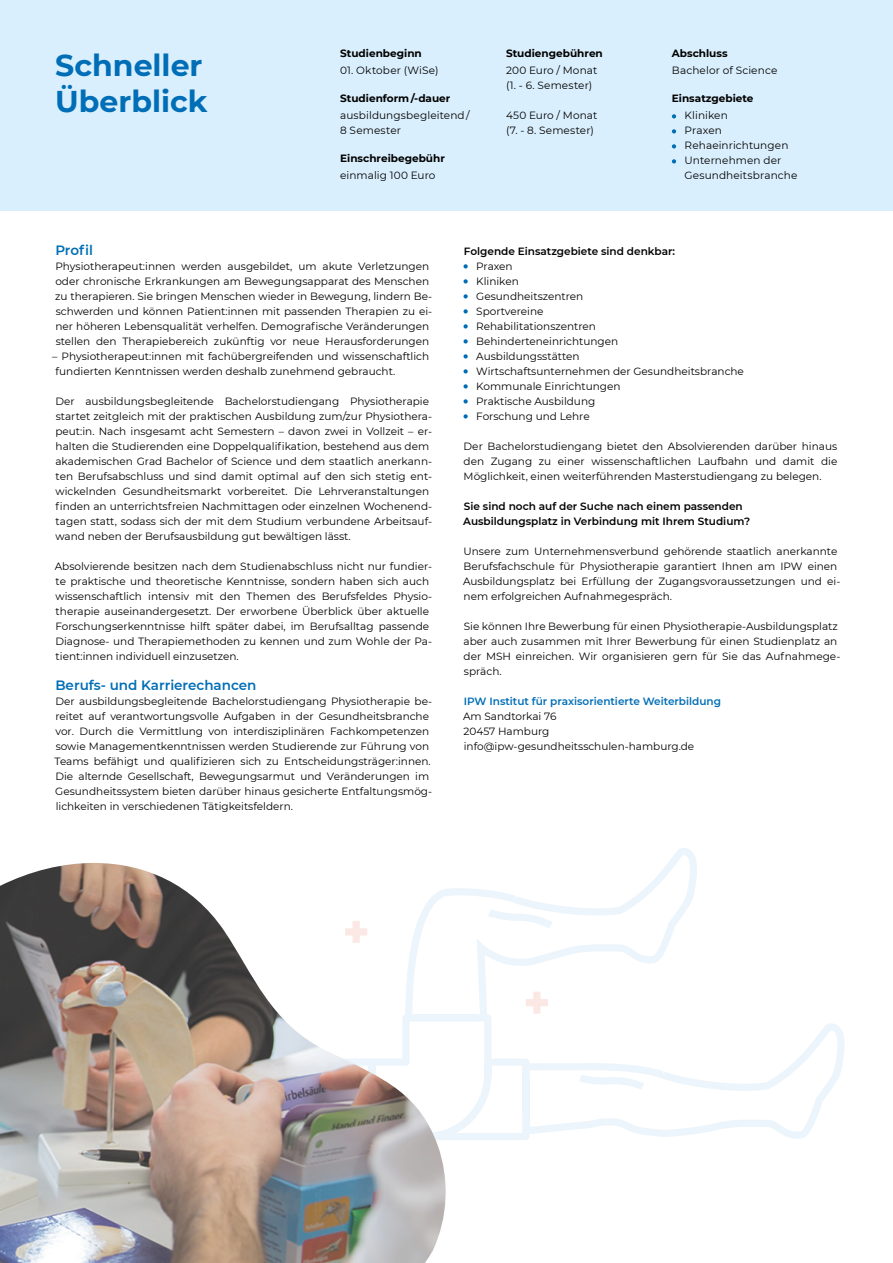
<style>
.page{position:relative;width:893px;height:1263px;background:#fff}
.page>*{position:absolute;margin:0;border:0;box-sizing:border-box;transform-origin:0 0}
.t1{font:700 30px/36px "Montserrat";color:#006eb6}
.t2{font:600 13.5px "Montserrat";color:#006eb6}
.t3{font:10.5px/15px "Montserrat";color:#000}
.t4{font:600 10.5px/15px "Montserrat";color:#000}
.t5{font:700 10.5px "Montserrat";color:#000}
.t6{font:600 10.5px "Montserrat";color:#006eb6}
</style>
<div class="page">
<svg style="left:450px;top:1023px;width:395px;height:117px"></svg>
<svg style="left:450px;top:848px;width:253px;height:177px"></svg>
<svg style="left:482px;top:905px;width:76px;height:27px"></svg>
<svg style="left:573px;top:1071px;width:77px;height:23px"></svg>
<div style="left:0;top:0;width:893px;height:210px;background:#daeffd"></div>
<img style="left:0;top:863px;width:450px;height:400px">
<svg style="left:463px;top:264px;width:5px;height:5px"></svg>
<svg style="left:463px;top:279px;width:5px;height:5px"></svg>
<svg style="left:463px;top:294px;width:5px;height:5px"></svg>
<svg style="left:463px;top:309px;width:5px;height:5px"></svg>
<svg style="left:463px;top:324px;width:5px;height:5px"></svg>
<svg style="left:463px;top:339px;width:5px;height:5px"></svg>
<svg style="left:463px;top:354px;width:5px;height:5px"></svg>
<svg style="left:463px;top:369px;width:5px;height:5px"></svg>
<svg style="left:463px;top:384px;width:5px;height:5px"></svg>
<svg style="left:463px;top:399px;width:5px;height:5px"></svg>
<svg style="left:463px;top:414px;width:5px;height:5px"></svg>
<svg style="left:672px;top:114px;width:4px;height:5px"></svg>
<svg style="left:672px;top:129px;width:4px;height:5px"></svg>
<svg style="left:672px;top:144px;width:4px;height:5px"></svg>
<svg style="left:672px;top:159px;width:4px;height:5px"></svg>
<h1 class="t1" style="left:55px;top:46px;width:154px">Schneller<br>Überblick</h1>
<p class="t5" style="left:340px;top:46px;width:83px">Studienbeginn</p>
<p class="t3" style="left:340px;top:63px;width:100px">01. Oktober (WiSe)</p>
<p class="t5" style="left:340px;top:91px;width:112px">Studienform /-dauer</p>
<p class="t3" style="left:340px;top:108px;width:131px">ausbildungsbegleitend /<br>8 Semester</p>
<p class="t5" style="left:340px;top:151px;width:106px">Einschreibegebühr</p>
<p class="t3" style="left:340px;top:168px;width:97px">einmalig 100 Euro</p>
<p class="t5" style="left:506px;top:46px;width:98px">Studiengebühren</p>
<p class="t3" style="left:506px;top:63px;width:93px">200 Euro / Monat (1. - 6. Semester)</p>
<p class="t3" style="left:506px;top:108px;width:93px">450 Euro / Monat (7. - 8. Semester)</p>
<p class="t5" style="left:672px;top:46px;width:57px">Abschluss</p>
<p class="t3" style="left:672px;top:63px;width:107px">Bachelor of Science</p>
<p class="t5" style="left:672px;top:91px;width:83px">Einsatzgebiete</p>
<p class="t3" style="left:685px;top:108px;width:114px">Kliniken<br>Praxen<br>Rehaeinrichtungen<br>Unternehmen der<br>Gesundheitsbranche</p>
<p class="t2" style="left:55px;top:241px;width:39px">Profil</p>
<p class="t3" style="left:55px;top:258px;width:378px">Physiotherapeut:innen werden ausgebildet, um akute Verletzungen oder chronische Erkrankungen am Bewegungsapparat des Menschen zu therapieren. Sie bringen Menschen wieder in Bewegung, lindern Be&shy;schwerden und können Patient:innen mit passenden Therapien zu ei&shy;ner höheren Lebensqualität verhelfen. Demografische Veränderungen stellen den Therapiebereich zukünftig vor neue Herausforderungen</p>
<p class="t3" style="left:56px;top:348px;width:375px;text-indent:-3px">– Physiotherapeut:innen mit fachübergreifenden und wissenschaftlich fundierten Kenntnissen werden deshalb zunehmend gebraucht.</p>
<p class="t3" style="left:55px;top:393px;width:378px">Der ausbildungsbegleitende Bachelorstudiengang Physiotherapie startet zeitgleich mit der praktischen Ausbildung zum/zur Physiothera&shy;peut:in. Nach insgesamt acht Semestern – davon zwei in Vollzeit – er&shy;halten die Studierenden eine Doppelqualifikation, bestehend aus dem akademischen Grad Bachelor of Science und dem staatlich anerkann&shy;ten Berufsabschluss und sind damit optimal auf den sich stetig ent&shy;wickelnden Gesundheitsmarkt vorbereitet. Die Lehrveranstaltungen finden an unterrichtsfreien Nachmittagen oder einzelnen Wochenend&shy;tagen statt, sodass sich der mit dem Studium verbundene Arbeitsauf&shy;wand neben der Berufsausbildung gut bewältigen lässt.</p>
<p class="t3" style="left:55px;top:558px;width:379px">Absolvierende besitzen nach dem Studienabschluss nicht nur fundier&shy;te praktische und theoretische Kenntnisse, sondern haben sich auch wissenschaftlich intensiv mit den Themen des Berufsfeldes Physio&shy;therapie auseinandergesetzt. Der erworbene Überblick über aktuelle Forschungserkenntnisse hilft später dabei, im Berufsalltag passende Diagnose- und Therapiemethoden zu kennen und zum Wohle der Pa&shy;tient:innen individuell einzusetzen.</p>
<p class="t2" style="left:55px;top:676px;width:203px">Berufs- und Karrierechancen</p>
<p class="t3" style="left:55px;top:693px;width:379px">Der ausbildungsbegleitende Bachelorstudiengang Physiotherapie be&shy;reitet auf verantwortungsvolle Aufgaben in der Gesundheitsbranche vor. Durch die Vermittlung von interdisziplinären Fachkompetenzen sowie Managementkenntnissen werden Studierende zur Führung von Teams befähigt und qualifizieren sich zu Entscheidungsträger:innen.<br>Die alternde Gesellschaft, Bewegungsarmut und Veränderungen im Gesundheitssystem bieten darüber hinaus gesicherte Entfaltungsmög&shy;lichkeiten in verschiedenen Tätigkeitsfeldern.</p>
<p class="t4" style="left:464px;top:243px;width:213px">Folgende Einsatzgebiete sind denkbar:</p>
<p class="t3" style="left:476px;top:258px;width:269px">Praxen<br>Kliniken<br>Gesundheitszentren<br>Sportvereine<br>Rehabilitationszentren<br>Behinderteneinrichtungen<br>Ausbildungsstätten<br>Wirtschaftsunternehmen der Gesundheitsbranche<br>Kommunale Einrichtungen<br>Praktische Ausbildung<br>Forschung und Lehre</p>
<p class="t3" style="left:464px;top:438px;width:375px;text-align:justify">Der Bachelorstudiengang bietet den Absolvierenden darüber hinaus den Zugang zu einer wissenschaftlichen Laufbahn und damit die Möglichkeit, einen weiterführenden Masterstudiengang zu belegen.</p>
<p class="t4" style="left:463px;top:498px;width:288px">Sie sind noch auf der Suche nach einem passenden<br>Ausbildungsplatz in Verbindung mit Ihrem Studium?</p>
<p class="t3" style="left:463px;top:543px;width:379px">Unsere zum Unternehmensverbund gehörende staatlich anerkannte Berufsfachschule für Physiotherapie garantiert Ihnen am IPW einen Ausbildungsplatz bei Erfüllung der Zugangsvoraussetzungen und ei&shy;nem erfolgreichen Aufnahmegespräch.</p>
<p class="t3" style="left:464px;top:618px;width:378px">Sie können Ihre Bewerbung für einen Physiotherapie-Ausbildungsplatz aber auch zusammen mit Ihrer Bewerbung für einen Studienplatz an der MSH einreichen. Wir organisieren gern für Sie das Aufnahmege&shy;spräch.</p>
<p class="t6" style="left:464px;top:694px;width:259px">IPW Institut für praxisorientierte Weiterbildung</p>
<p class="t3" style="left:463px;top:708px;width:233px">Am Sandtorkai 76<br>20457 Hamburg info@ipw-gesundheitsschulen-hamburg.de</p>
</div>
